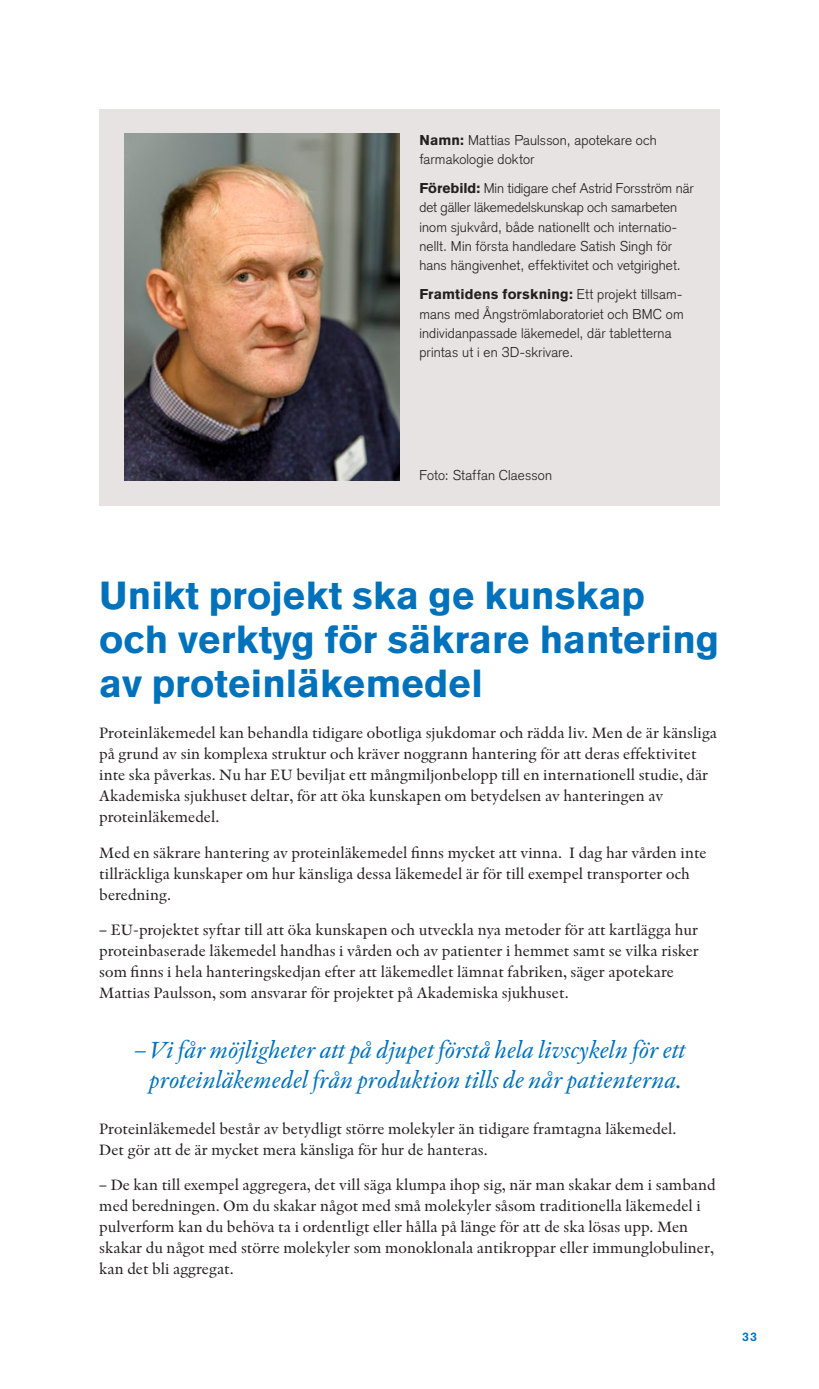
<style>
.page{position:relative;width:819px;height:1389px;background:#fff}
.page>*{position:absolute;margin:0;border:0;box-sizing:border-box;transform-origin:0 0}
.Rubrik_1{font:900 38.5px/43.8px "Akzidenz Grotesk";color:#0072bc}
.Citat{font:italic 24.5px/29.8px "Indigo";color:#0072bc;text-align:center}
.Brödtext{font:15.75px/21px "Indigo";color:#231f20}
.Faktaruta_bröd_svart{font:300 14px/19.2px "Akzidenz Grotesk";letter-spacing:.01em;color:#231f20}
.t1{font:700 12.25px "Akzidenz Grotesk";color:#0072bc}
.s1{font-weight:900}
</style>
<div class="page">
<div style="left:99px;top:109px;width:620px;height:396px;background:#e6e3e2"></div>
<img style="left:124px;top:134px;width:275px;height:347px">
<p class="Faktaruta_bröd_svart" style="left:419px;top:130px;width:239px"><span class="s1">Namn:</span> Mattias Paulsson, apotekare och farmakologie doktor</p>
<p class="Faktaruta_bröd_svart" style="left:419px;top:179px;width:275px"><span class="s1">Förebild:</span> Min tidigare chef Astrid Forsström när det gäller läkemedelskunskap och samarbeten inom sjukvård, både nationellt och internatio&shy;nellt. Min första handledare Satish Singh för hans hängivenhet, effektivitet och vetgirighet.</p>
<p class="Faktaruta_bröd_svart" style="left:419px;top:285px;width:266px"><span class="s1">Framtidens forskning:</span> Ett projekt tillsam&shy;mans med Ångströmlaboratoriet och BMC om individanpassade läkemedel, där tabletterna printas ut i en 3D-skrivare.</p>
<p class="Faktaruta_bröd_svart" style="left:419px;top:466px;width:134px">Foto: Staffan Claesson</p>
<h2 class="Rubrik_1" style="left:99px;top:574px;width:621px">Unikt projekt ska ge kunskap och verktyg för säkrare hantering av proteinläkemedel</h2>
<p class="Brödtext" style="left:99px;top:722px;width:619px">Proteinläkemedel kan behandla tidigare obotliga sjukdomar och rädda liv. Men de är känsliga på grund av sin komplexa struktur och kräver noggrann hantering för att deras effektivitet inte ska påverkas. Nu har EU beviljat ett mångmiljonbelopp till en internationell studie, där Akademiska sjukhuset deltar, för att öka kunskapen om betydelsen av hanteringen av proteinläkemedel.</p>
<p class="Brödtext" style="left:99px;top:842px;width:609px">Med en säkrare hantering av proteinläkemedel finns mycket att vinna. I dag har vården inte tillräckliga kunskaper om hur känsliga dessa läkemedel är för till exempel transporter och beredning.</p>
<p class="Brödtext" style="left:99px;top:920px;width:601px">– EU-projektet syftar till att öka kunskapen och utveckla nya metoder för att kartlägga hur proteinbaserade läkemedel handhas i vården och av patienter i hemmet samt se vilka risker som finns i hela hanteringskedjan efter att läkemedlet lämnat fabriken, säger apotekare Mattias Paulsson, som ansvarar för projektet på Akademiska sjukhuset.</p>
<p class="Citat" style="left:133px;top:1035px;width:554px">– Vi får möjligheter att på djupet förstå hela livscykeln för ett proteinläkemedel från produktion tills de når patienterna.</p>
<p class="Brödtext" style="left:99px;top:1118px;width:578px">Proteinläkemedel består av betydligt större molekyler än tidigare framtagna läkemedel.<br>Det gör att de är mycket mera känsliga för hur de hanteras.</p>
<p class="Brödtext" style="left:99px;top:1175px;width:618px">– De kan till exempel aggregera, det vill säga klumpa ihop sig, när man skakar dem i samband med beredningen. Om du skakar något med små molekyler såsom traditionella läkemedel i pulverform kan du behöva ta i ordentligt eller hålla på länge för att de ska lösas upp. Men skakar du något med större molekyler som monoklonala antikroppar eller immunglobuliner, kan det bli aggregat.</p>
<p class="t1" style="left:742px;top:1329px;width:16px">33</p>
</div>
